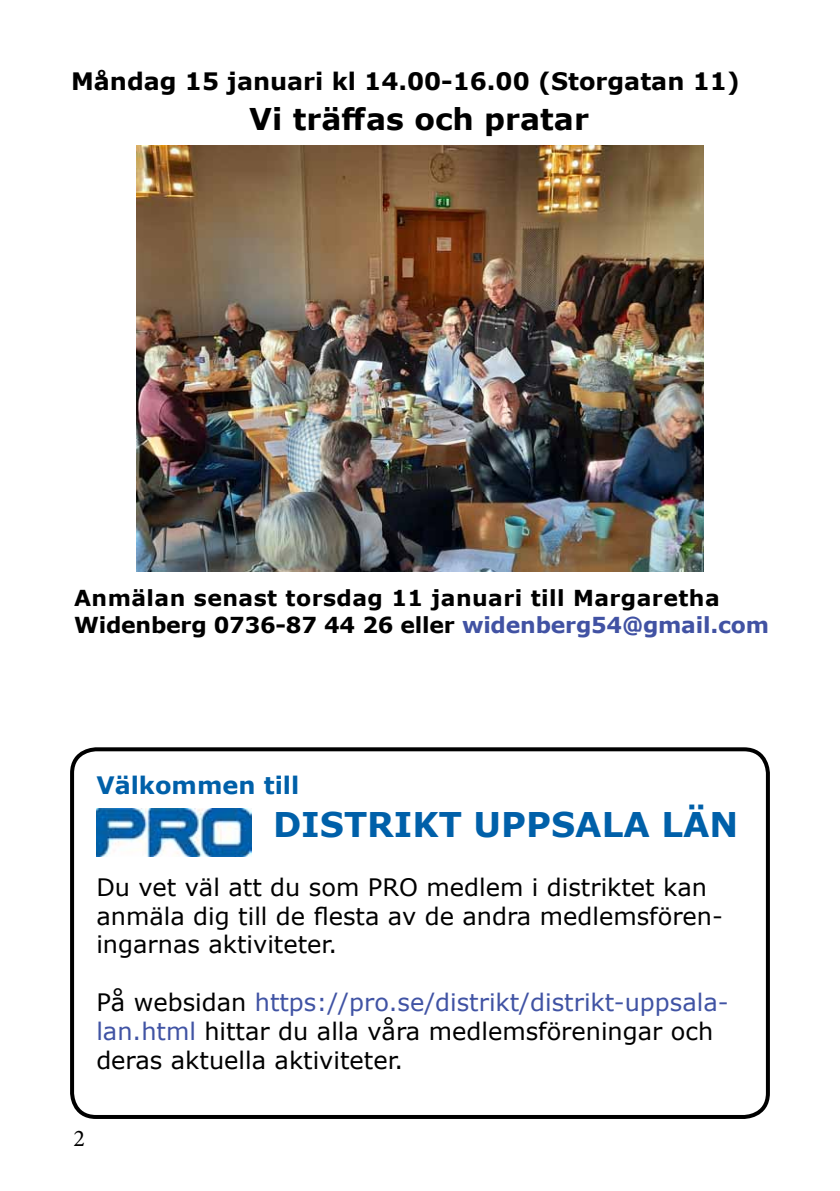
<style>
.page{position:relative;width:840px;height:1191px;background:#fff}
.page>*{position:absolute;margin:0;border:0;box-sizing:border-box;transform-origin:0 0}
.t1{font:700 34px "Verdana";color:#0060a9}
.t2{font:700 30px "Verdana";color:#000}
.t3{font:24px/28.8px "Verdana";color:#000}
.t4{font:700 24px "Verdana";color:#000}
.t5{font:700 24px "Verdana";color:#0060a9}
.t6{font:24px "Minion Pro";color:#000}
.t7{font:700 22px/26.4px "Verdana";letter-spacing:.02em;color:#000}
.s1{color:#4152a3}
.s2{color:#4053a4}
</style>
<div class="page">
<div style="left:70px;top:747px;width:699px;height:372px;border:4px solid #000;border-radius:24px"></div>
<img style="left:96px;top:808px;width:156px;height:48px">
<img style="left:136px;top:146px;width:567px;height:425px">
<p class="t4" style="left:71px;top:65px;width:670px">Måndag 15 januari kl 14.00-16.00 (Storgatan 11)</p>
<p class="t2" style="left:249px;top:98px;width:341px">Vi träffas och pratar</p>
<p class="t7" style="left:74px;top:585px;width:696px">Anmälan senast torsdag 11 januari till Margaretha<br>Widenberg 0736-87 44 26 eller <span class="s1">widenberg54@gmail.com</span></p>
<p class="t5" style="left:96px;top:768px;width:204px">Välkommen till</p>
<h1 class="t1" style="left:273px;top:800px;width:466px">DISTRIKT UPPSALA LÄN</h1>
<p class="t3" style="left:96px;top:872px;width:627px">Du vet väl att du som PRO medlem i distriktet kan anmäla dig till de flesta av de andra medlemsfören&shy;ingarnas aktiviteter.</p>
<p class="t3" style="left:96px;top:987px;width:633px">På websidan <span class="s2">https://pro.se/distrikt/distrikt-uppsala&shy;lan.html</span> hittar du alla våra medlemsföreningar och deras aktuella aktiviteter.</p>
<p class="t6" style="left:73px;top:1122px;width:13px">2</p>
</div>
